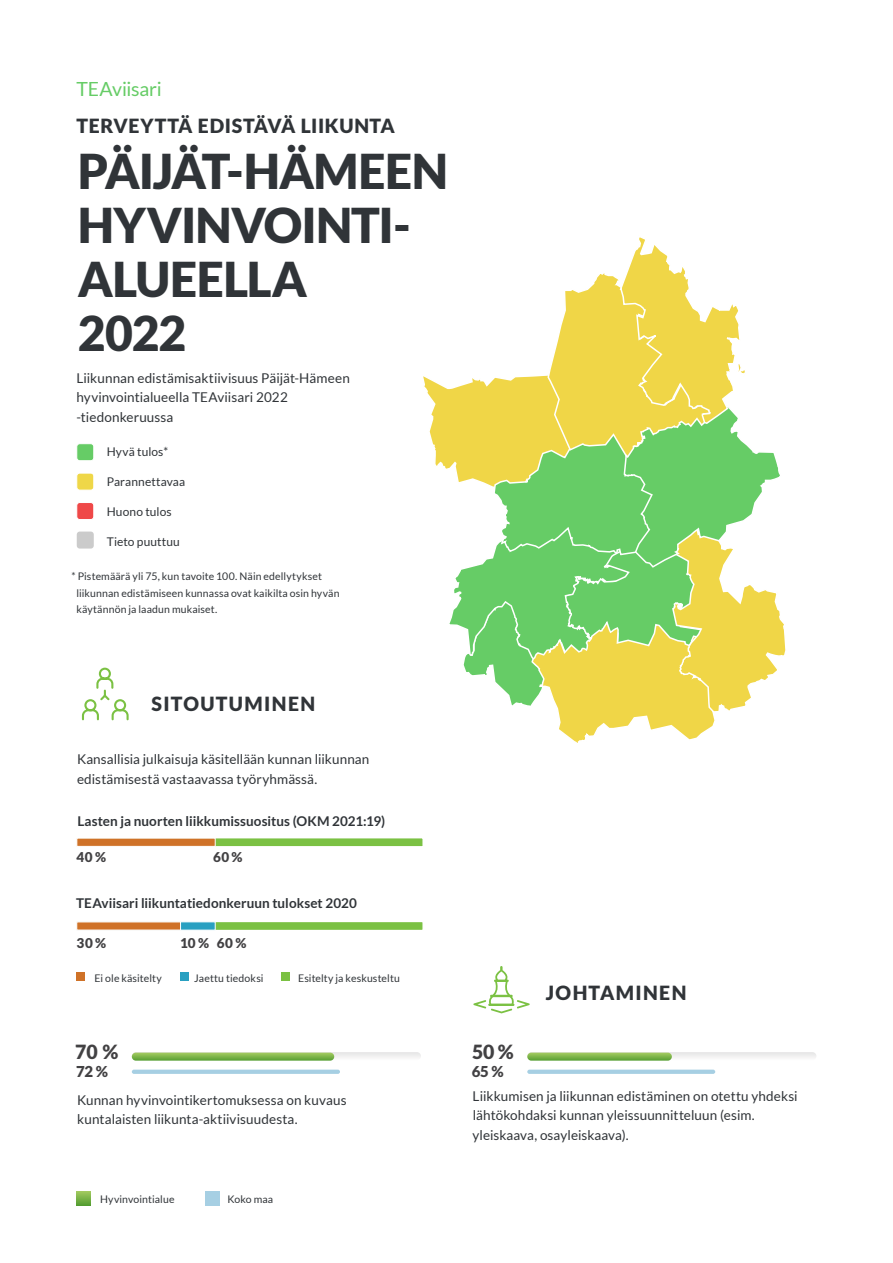
<style>
.page{position:relative;width:893px;height:1263px;background:#fff}
.page>*{position:absolute;margin:0;border:0;box-sizing:border-box;transform-origin:0 0}
.t1{font:900 48px/54px "Lato";letter-spacing:-.02em;color:#303438}
.Subheading{font:900 19.5px "Lato";letter-spacing:.03em;color:#303438}
.Subheading-2{font:900 19.5px "Lato";letter-spacing:.07em;color:#303438}
.t2{font:19.5px "Lato";letter-spacing:-.01em;color:#6c6}
.percentage{font:900 19.5px "Lato";color:#424143}
.percentage-2{font:900 15px "Lato";color:#424143}
.Paragraph{font:13.5px/19.5px "Lato";letter-spacing:.005em;color:#303438}
.Paragraph-2{font:700 13.5px "Lato";letter-spacing:.005em;color:#303438}
.percentage_small{font:900 13.5px "Lato";letter-spacing:.035em;color:#424143}
.t3{font:12px "Lato";letter-spacing:.01em;color:#303438}
.mini{font:10.5px/16.5px "Lato";letter-spacing:.01em;color:#303438}
</style>
<div class="page">
<div style="left:77px;top:444px;width:17px;height:17px;background:#6c6;border-radius:3px"></div>
<div style="left:76px;top:443px;width:18px;height:18px;border:1px solid #fff;border-radius:3px"></div>
<div style="left:77px;top:473px;width:17px;height:17px;background:#efd748;border-radius:3px"></div>
<div style="left:76px;top:473px;width:18px;height:17px;border:1px solid #fff;border-radius:3px"></div>
<div style="left:77px;top:502px;width:17px;height:17px;background:#ef4848;border-radius:3px"></div>
<div style="left:76px;top:502px;width:18px;height:18px;border:1px solid #fff;border-radius:3px"></div>
<div style="left:77px;top:531px;width:17px;height:18px;background:#cbcbcb;border-radius:3px"></div>
<svg style="left:81px;top:667px;width:48px;height:54px"></svg>
<svg style="left:473px;top:966px;width:57px;height:47px"></svg>
<div style="left:132px;top:1052px;width:289px;height:8px;background:#eee;border-radius:4px"></div>
<div style="left:527px;top:1052px;width:289px;height:8px;background:#eee;border-radius:4px"></div>
<svg style="left:132px;top:1052px;width:202px;height:9px"></svg>
<svg style="left:527px;top:1052px;width:145px;height:9px"></svg>
<hr style="left:132px;top:1070px;width:208px;height:4px;background:#a6cfe3;border-radius:2px">
<hr style="left:527px;top:1070px;width:188px;height:4px;background:#a6cfe3;border-radius:2px">
<svg style="left:77px;top:1191px;width:14px;height:14px"></svg>
<div style="left:205px;top:1191px;width:14px;height:14px;background:#a6cfe3"></div>
<div style="left:77px;top:972px;width:8px;height:9px;background:#cf7228"></div>
<div style="left:282px;top:972px;width:8px;height:9px;background:#7bc143"></div>
<div style="left:181px;top:972px;width:8px;height:9px;background:#29a0c1"></div>
<svg style="left:76px;top:838px;width:347px;height:9px"></svg>
<svg style="left:76px;top:921px;width:347px;height:10px"></svg>
<svg style="left:423px;top:237px;width:363px;height:506px"></svg>
<p class="t2" style="left:77px;top:78px;width:87px">TEAviisari</p>
<p class="Subheading" style="left:77px;top:114px;width:320px">TERVEYTTÄ EDISTÄVÄ LIIKUNTA</p>
<h1 class="t1" style="left:78px;top:144px;width:372px">PÄIJÄT-HÄMEEN<br>HYVINVOINTI-<br>ALUEELLA<br>2022</h1>
<p class="Paragraph" style="left:76px;top:368px;width:275px">Liikunnan edistämisaktiivisuus Päijät-Hämeen</p>
<p class="Paragraph" style="left:76px;top:388px;width:213px">hyvinvointialueella TEAviisari 2022 -tiedonkeruussa</p>
<p class="t3" style="left:107px;top:445px;width:63px">Hyvä tulos*</p>
<p class="t3" style="left:107px;top:475px;width:80px">Parannettavaa</p>
<p class="t3" style="left:107px;top:505px;width:67px">Huono tulos</p>
<p class="t3" style="left:107px;top:535px;width:75px">Tieto puuttuu</p>
<p class="mini" style="left:76px;top:568px;width:265px;text-indent:-5px">* Pistemäärä yli 75, kun tavoite 100. Näin edellytykset liikunnan edistämiseen kunnassa ovat kaikilta osin hyvän käytännön ja laadun mukaiset.</p>
<h2 class="Subheading-2" style="left:151px;top:692px;width:165px">SITOUTUMINEN</h2>
<p class="Paragraph" style="left:77px;top:749px;width:294px">Kansallisia julkaisuja käsitellään kunnan liikunnan edistämisestä vastaavassa työryhmässä.</p>
<p class="Paragraph-2" style="left:77px;top:813px;width:309px">Lasten ja nuorten liikkumissuositus (OKM 2021:19)</p>
<p class="percentage_small" style="left:77px;top:849px;width:31px">40%</p>
<p class="percentage_small" style="left:213px;top:849px;width:31px">60%</p>
<p class="Paragraph-2" style="left:76px;top:895px;width:282px">TEAviisari liikuntatiedonkeruun tulokset 2020</p>
<p class="percentage_small" style="left:77px;top:935px;width:31px">30%</p>
<p class="percentage_small" style="left:180px;top:935px;width:31px">10%</p>
<p class="percentage_small" style="left:217px;top:935px;width:31px">60%</p>
<p class="mini" style="left:94px;top:970px;width:69px">Ei ole käsitelty</p>
<p class="mini" style="left:194px;top:970px;width:71px">Jaettu tiedoksi</p>
<p class="mini" style="left:298px;top:970px;width:103px">Esitelty ja keskusteltu</p>
<p class="percentage" style="left:75px;top:1041px;width:45px">70 %</p>
<p class="percentage-2" style="left:76px;top:1063px;width:33px">72 %</p>
<p class="Paragraph" style="left:77px;top:1090px;width:271px">Kunnan hyvinvointikertomuksessa on kuvaus kuntalaisten liikunta-aktiivisuudesta.</p>
<p class="mini" style="left:100px;top:1190px;width:76px">Hyvinvointialue</p>
<p class="mini" style="left:227px;top:1190px;width:47px">Koko maa</p>
<p class="percentage" style="left:472px;top:1041px;width:43px">50 %</p>
<p class="percentage-2" style="left:472px;top:1063px;width:33px">65 %</p>
<h2 class="Subheading-2" style="left:546px;top:981px;width:142px">JOHTAMINEN</h2>
<p class="Paragraph" style="left:472px;top:1086px;width:327px">Liikkumisen ja liikunnan edistäminen on otettu yhdeksi lähtökohdaksi kunnan yleissuunnitteluun (esim. yleiskaava, osayleiskaava).</p>
</div>
